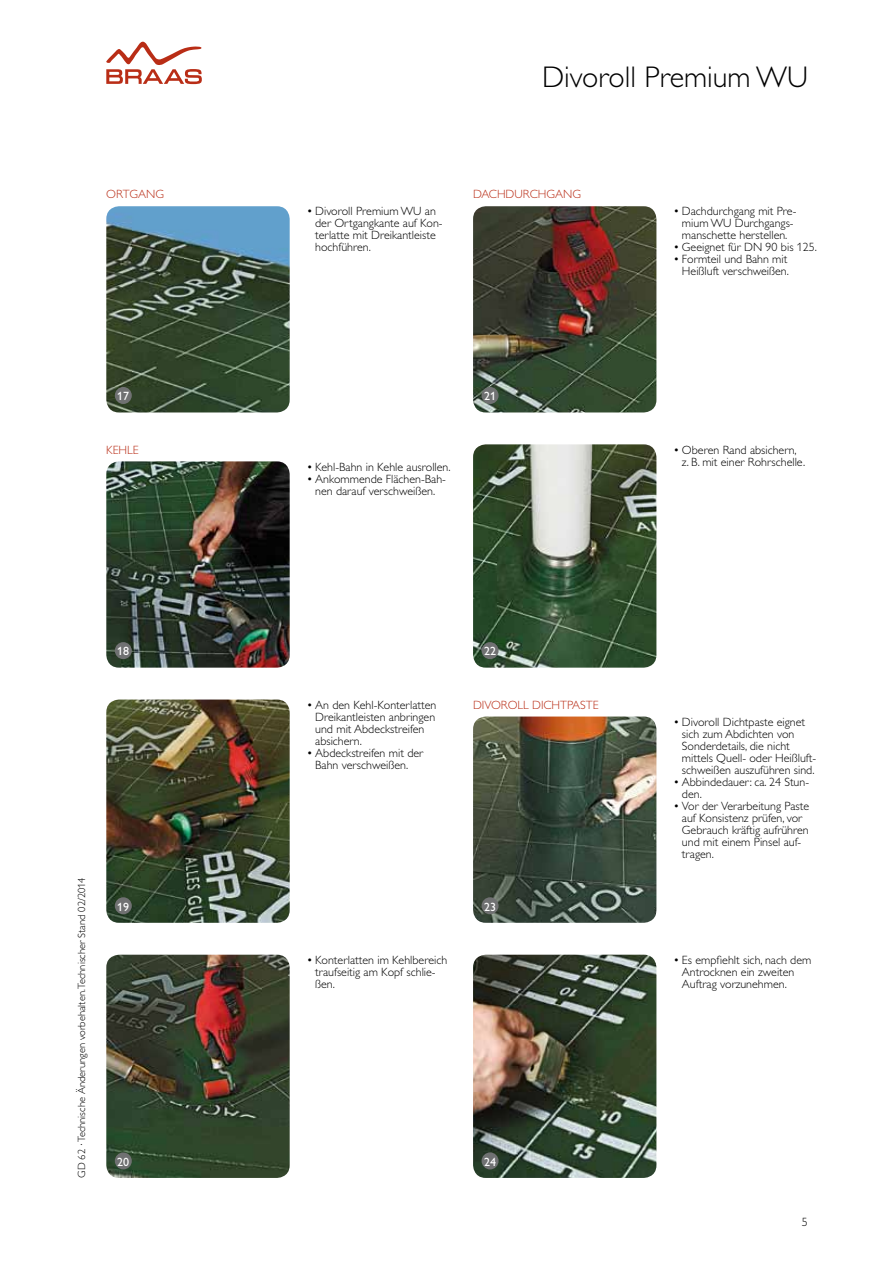
<style>
.page{position:relative;width:893px;height:1263px;background:#fff}
.page>*{position:absolute;margin:0;border:0;box-sizing:border-box;transform-origin:0 0}
.t1{font:300 30px "Gill Alt One";color:#000}
.t2{font:300 12px/12px "Gill Alt One";color:#000}
.t3{font:300 12px "Gill Alt One";color:#b92d16}
.t4{font:12px "Gill Alt One";color:#fff}
.t5{font:300 10.5px "Gill Alt One";color:#000}
</style>
<div class="page">
<svg style="left:106px;top:42px;width:96px;height:42px"></svg>
<img style="left:106px;top:699px;width:184px;height:224px">
<div style="left:115px;top:897px;width:17px;height:17px;background:#707172;border-radius:50%"></div>
<img style="left:106px;top:955px;width:184px;height:223px">
<div style="left:115px;top:1152px;width:17px;height:17px;background:#707172;border-radius:50%"></div>
<img style="left:473px;top:444px;width:183px;height:224px">
<div style="left:482px;top:642px;width:17px;height:17px;background:#707172;border-radius:50%"></div>
<img style="left:473px;top:955px;width:183px;height:223px">
<div style="left:482px;top:1152px;width:17px;height:17px;background:#707172;border-radius:50%"></div>
<img style="left:106px;top:206px;width:184px;height:206px">
<div style="left:115px;top:387px;width:17px;height:17px;background:#707172;border-radius:50%"></div>
<img style="left:106px;top:461px;width:184px;height:207px">
<div style="left:115px;top:642px;width:17px;height:17px;background:#707172;border-radius:50%"></div>
<img style="left:473px;top:206px;width:183px;height:206px">
<div style="left:482px;top:387px;width:17px;height:17px;background:#707172;border-radius:50%"></div>
<img style="left:473px;top:716px;width:183px;height:207px">
<div style="left:482px;top:897px;width:17px;height:17px;background:#707172;border-radius:50%"></div>
<p class="t3" style="left:106px;top:188px;width:59px">Ortgang</p>
<p class="t4" style="left:117px;top:389px;width:13px">17</p>
<p class="t3" style="left:106px;top:443px;width:33px">Kehle</p>
<p class="t4" style="left:117px;top:644px;width:13px">18</p>
<p class="t5" style="left:76px;top:1178px;width:302px;rotate:-90deg">GD 62 · Technische Änderungen vorbehalten.Technischer Stand 02/2014</p>
<p class="t4" style="left:117px;top:900px;width:13px">19</p>
<p class="t4" style="left:117px;top:1155px;width:13px">20</p>
<h1 class="t1" style="left:542px;top:60px;width:267px">Divoroll Premium WU</h1>
<p class="t2" style="left:315px;top:205px;width:129px;text-indent:-9px">• Divoroll Premium WU an der Ortgangkante auf Kon&shy;terlatte mit Dreikantleiste hochführen.</p>
<p class="t3" style="left:473px;top:188px;width:109px">Dachdu rchgang</p>
<p class="t2" style="left:673px;top:205px;width:124px;text-align:center">• Dachdurchgang mit Pre&shy;mium WU Durchgangs&shy;manschette herstellen.</p>
<p class="t2" style="left:673px;top:241px;width:145px">• Geeignet für DN 90 bis 125.</p>
<p class="t2" style="left:673px;top:253px;width:117px;text-align:right">• Formteil und Bahn mit<br>Heißluft verschweißen.</p>
<p class="t2" style="left:307px;top:461px;width:145px">• Kehl-Bahn in Kehle ausrollen.</p>
<p class="t2" style="left:307px;top:473px;width:141px;text-align:center">• Ankommende Flächen-Bah&shy;nen darauf verschweißen.</p>
<p class="t4" style="left:484px;top:389px;width:13px">21</p>
<p class="t2" style="left:682px;top:444px;width:125px;text-indent:-9px">• Oberen Rand absichern, z.B. mit einer Rohrschelle.</p>
<p class="t2" style="left:315px;top:699px;width:123px;text-indent:-9px">• An den Kehl-Konterlatten<br>Dreikantleisten anbringen und mit Abdeckstreifen absichern.</p>
<p class="t2" style="left:307px;top:747px;width:118px;text-align:center">• Abdeckstreifen mit der<br>Bahn verschweißen.</p>
<p class="t4" style="left:484px;top:644px;width:13px">22</p>
<p class="t3" style="left:473px;top:698px;width:126px">Divoroll Dichtpaste</p>
<p class="t2" style="left:315px;top:954px;width:134px;text-indent:-9px">• Konterlatten im Kehlbereich traufseitig am Kopf schlie&shy;ßen.</p>
<p class="t4" style="left:484px;top:900px;width:13px">23</p>
<p class="t2" style="left:682px;top:716px;width:136px;text-indent:-9px">• Divoroll Dichtpaste eignet sich zum Abdichten von<br>Sonderdetails, die nicht mittels Quell- oder Heißluft&shy;schweißen auszuführen sind.</p>
<p class="t2" style="left:682px;top:776px;width:129px;text-indent:-9px">• Abbindedauer: ca. 24 Stun&shy;den.</p>
<p class="t2" style="left:682px;top:800px;width:129px;text-indent:-9px">• Vor der Verarbeitung Paste auf Konsistenz prüfen, vor<br>Gebrauch kräftig aufrühren und mit einem Pinsel auf&shy;tragen.</p>
<p class="t2" style="left:682px;top:954px;width:131px;text-indent:-9px">• Es empfiehlt sich, nach dem<br>Antrocknen ein zweiten<br>Auftrag vorzunehmen.</p>
<p class="t4" style="left:484px;top:1155px;width:13px">24</p>
<p class="t2" style="left:802px;top:1216px;width:7px">5</p>
</div>
